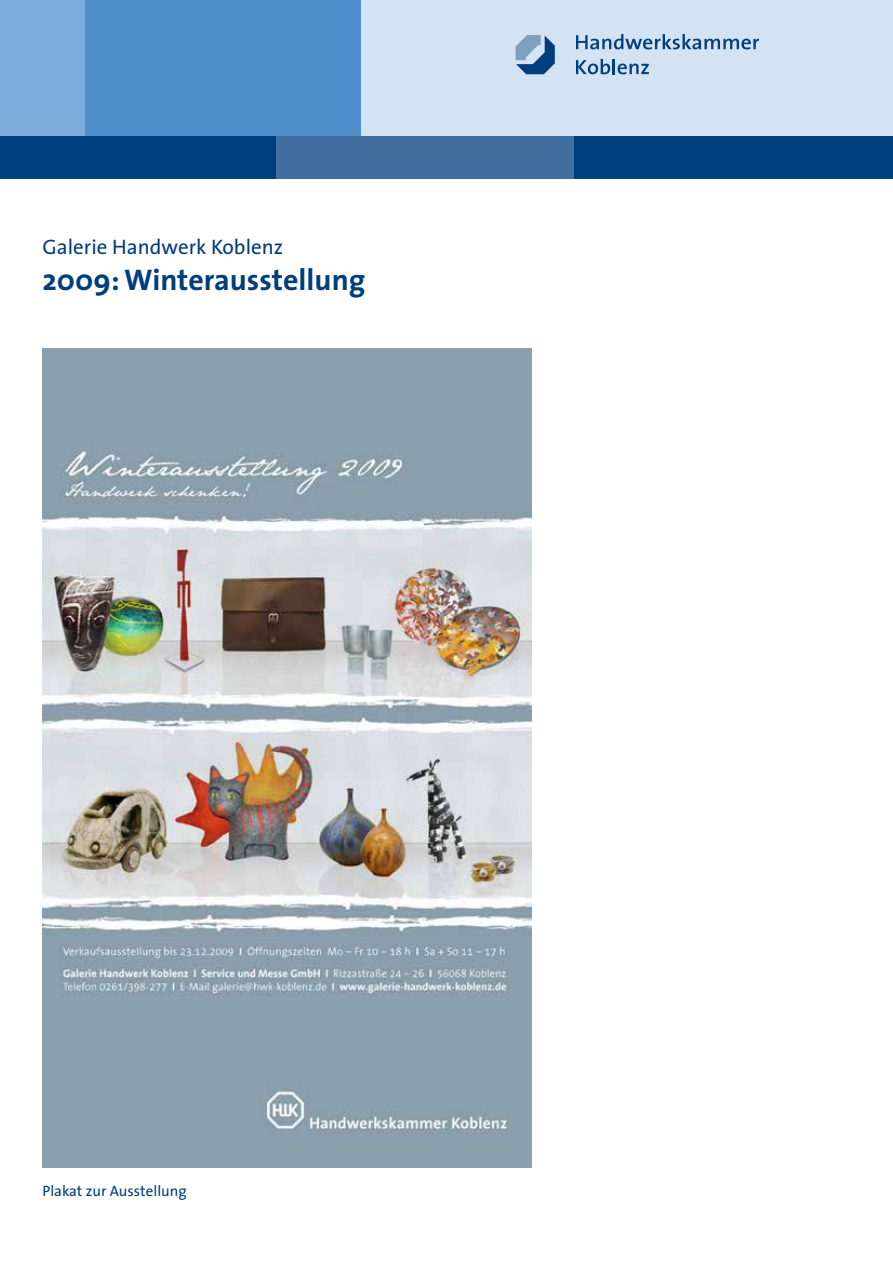
<style>
.page{position:relative;width:893px;height:1263px;background:#fff}
.page>*{position:absolute;margin:0;border:0;box-sizing:border-box;transform-origin:0 0}
.t1{font:700 30px "The Sans";color:#003e7e}
.t2{font:21px "The Sans";color:#003e7e}
.t3{font:15px "The Sans";color:#003e7e}
</style>
<div class="page">
<div style="left:0;top:0;width:85px;height:136px;background:#7cacda"></div>
<div style="left:85px;top:0;width:340px;height:136px;background:#5091cd"></div>
<div style="left:574px;top:136px;width:319px;height:43px;background:#003e7e"></div>
<div style="left:0;top:136px;width:276px;height:43px;background:#003e7e"></div>
<div style="left:276px;top:136px;width:298px;height:43px;background:#406e9e"></div>
<div style="left:361px;top:0;width:532px;height:136px;background:#d3e3f3"></div>
<svg style="left:576px;top:34px;width:183px;height:15px"></svg>
<svg style="left:576px;top:59px;width:73px;height:15px"></svg>
<svg style="left:516px;top:35px;width:39px;height:39px"></svg>
<img style="left:43px;top:349px;width:488px;height:818px">
<p class="t2" style="left:43px;top:233px;width:242px">Galerie Handwerk Koblenz</p>
<h1 class="t1" style="left:43px;top:261px;width:324px">2009: Winterausstellung</h1>
<p class="t3" style="left:43px;top:1181px;width:146px">Plakat zur Ausstellung</p>
</div>
